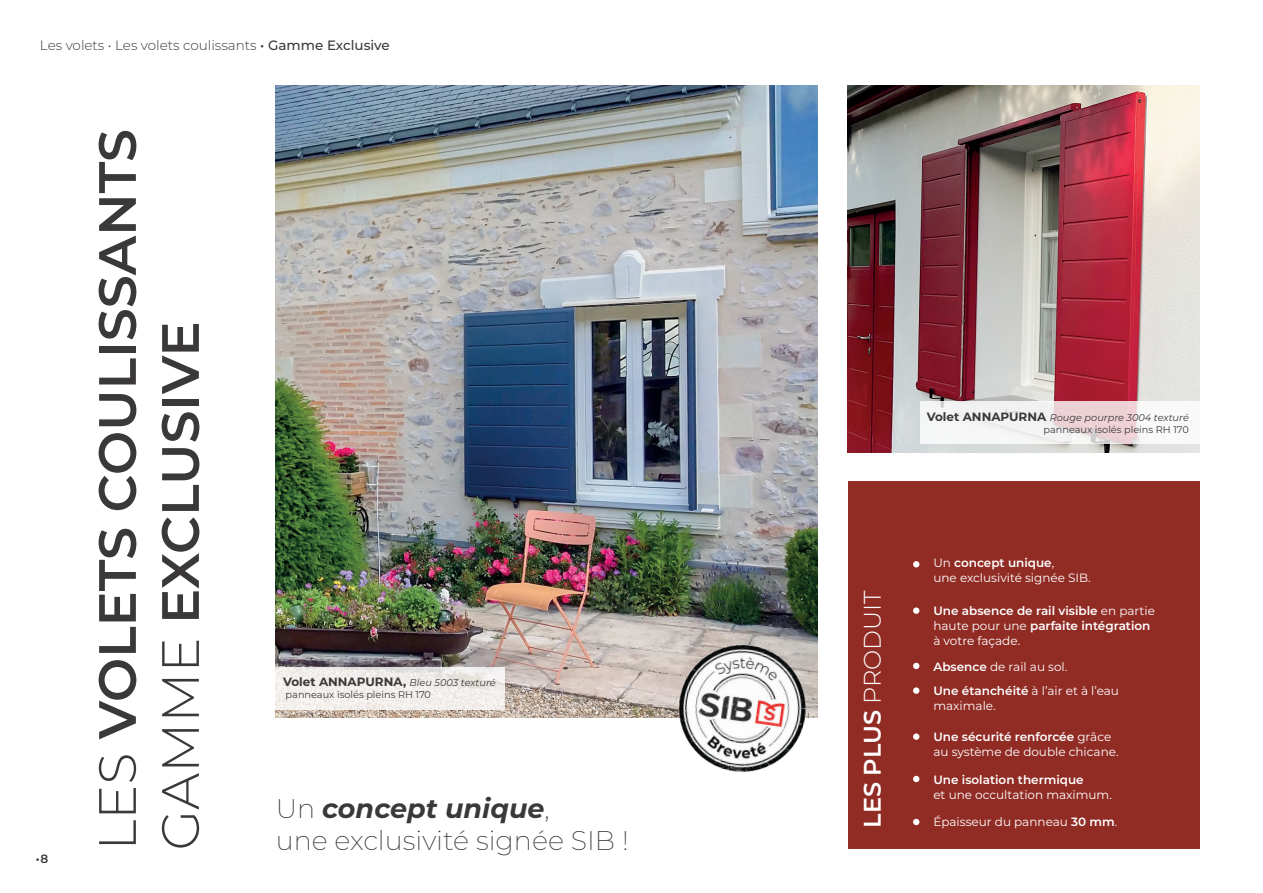
<style>
.page{position:relative;width:1263px;height:893px;background:#fff}
.page>*{position:absolute;margin:0;border:0;box-sizing:border-box;transform-origin:0 0}
.Titre{font:600 52.5px/63px "Montserrat";color:#3b383a}
.Intro{font:200 27px/32.4px "Montserrat";color:#3b383a}
.Petit_titre{font:600 24px "Montserrat";color:#fff}
.En-tête{font:300 13.5px "Montserrat";color:#3b383a}
.Texte{font:12px/15px "Montserrat";color:#fff}
.Texte-2{font:600 12px/15px "Montserrat";color:#fff}
.Texte-3{font:700 12px "Montserrat";color:#3b383a}
.t1{font:600 12px "Montserrat";color:#3b383a}
.Texte-4{font:9.75px/12px "Montserrat";color:#3b383a;text-align:right}
.s1{font-weight:500}
.s2{font-weight:300}
.s3{font-weight:400;font-style:italic;font-size:9.75px}
.s4{font-weight:700;font-style:italic}
.s5{font-weight:700;font-size:12px}
.s6{font-style:italic}
.s7{font-weight:600}
.s8{font-weight:400}
</style>
<div class="page">
<img style="left:276px;top:85px;width:542px;height:633px">
<div style="left:848px;top:481px;width:351px;height:368px;background:#912c25"></div>
<svg style="left:913px;top:561px;width:6px;height:6px"></svg>
<div style="left:913px;top:607px;width:6px;height:7px;background:#fff;border-radius:50%"></div>
<div style="left:913px;top:687px;width:6px;height:7px;background:#fff;border-radius:50%"></div>
<div style="left:913px;top:733px;width:6px;height:7px;background:#fff;border-radius:50%"></div>
<svg style="left:913px;top:776px;width:6px;height:6px"></svg>
<svg style="left:913px;top:663px;width:6px;height:6px"></svg>
<img style="left:848px;top:85px;width:351px;height:368px">
<img style="left:636px;top:630px;width:182px;height:142px">
<svg style="left:276px;top:667px;width:229px;height:42px;fill:#f2eeeb"></svg>
<svg style="left:920px;top:402px;width:279px;height:42px;fill:#f3f3f4"></svg>
<svg style="left:913px;top:819px;width:6px;height:6px"></svg>
<p class="En-tête" style="left:40px;top:36px;width:351px">Les volets • Les volets coulissants <span class="s1">• Gamme Exclusive</span></p>
<p class="t1" style="left:36px;top:850px;width:14px">•8</p>
<p class="Titre" style="left:83px;top:850px;width:723px;rotate:-90deg"><span class="s2">LES</span> VOLETS COULISSANTS<br><span class="s2">GAMME</span> EXCLUSIVE</p>
<p class="Texte-3" style="left:283px;top:673px;width:214px">Volet ANNAPURNA, <span class="s3">Bleu 5003 texturé</span></p>
<p class="Texte-4" style="left:286px;top:688px;width:147px">panneaux isolés pleins RH 170</p>
<p class="Intro" style="left:276px;top:791px;width:354px">Un <span class="s4">concept unique</span>,<br>une exclusivité signée SIB !</p>
<p class="Texte-4" style="left:927px;top:411px;width:264px"><span class="s5">Volet ANNAPURNA</span> <span class="s6">Rouge pourpre 3004 texturé </span>panneaux isolés pleins RH 170</p>
<p class="Petit_titre" style="left:855px;top:828px;width:239px;rotate:-90deg">LES PLUS <span class="s2">PRODUIT</span></p>
<p class="Texte" style="left:933px;top:555px;width:159px">Un <span class="s7">concept unique</span>,<br>une exclusivité signée SIB.</p>
<p class="Texte-2" style="left:933px;top:603px;width:223px">Une absence de rail visible <span class="s8">en partie haute pour une</span> parfaite intégration</p>
<p class="Texte" style="left:933px;top:633px;width:88px">à votre façade.</p>
<p class="Texte" style="left:933px;top:683px;width:187px"><span class="s7">Une étanchéité</span> à l’air et à l’eau maximale.</p>
<p class="Texte" style="left:933px;top:658px;width:136px"><span class="s7">Absence</span> de rail au sol.</p>
<p class="Texte" style="left:933px;top:728px;width:187px"><span class="s7">Une sécurité renforcée</span> grâce au système de double chicane.</p>
<p class="Texte" style="left:933px;top:772px;width:180px"><span class="s7">Une isolation thermique<br></span>et une occultation maximum.</p>
<p class="Texte" style="left:933px;top:814px;width:185px">Épaisseur du panneau <span class="s7">30 mm</span>.</p>
</div>
